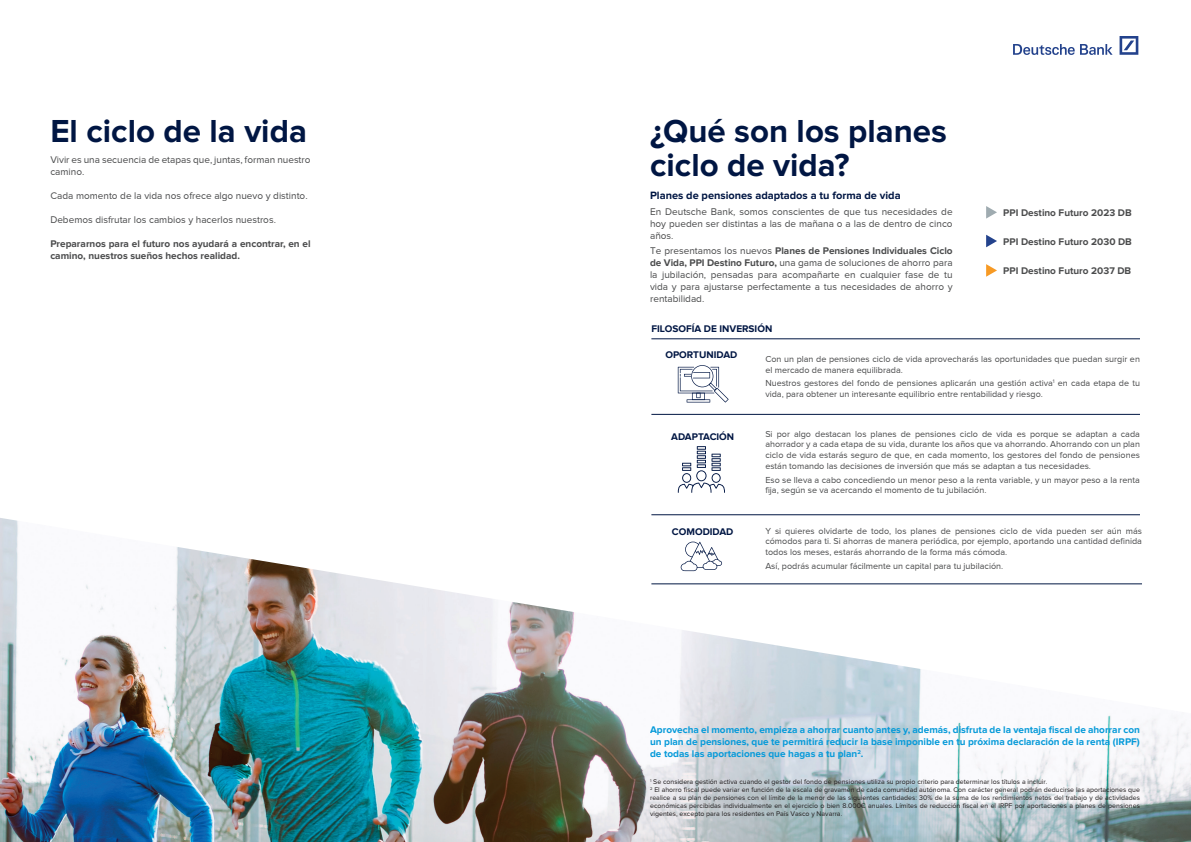
<style>
.page{position:relative;width:1191px;height:842px;background:#fff}
.page>*{position:absolute;margin:0;border:0;box-sizing:border-box;transform-origin:0 0}
.t1{font:700 33px/34px "Proxima Nova";color:#001643}
.t2{font:700 11px "Proxima Nova";color:#001643}
.t3{font:10px/12px "Proxima Nova";color:#4b4c4d;text-align:justify}
.t4{font:700 10px/12px "Proxima Nova";color:#069ad9;text-align:justify}
.t5{font:700 10px/12px "Proxima Nova";color:#4b4c4d}
.t6{font:700 10px "Proxima Nova";color:#001643}
.t7{font:9px/10.8px "Proxima Nova";color:#4b4c4d}
.t8{font:7px/8px "Proxima Nova";color:#231f20}
.s1{font-weight:700}
</style>
<div class="page">
<svg style="left:1119px;top:36px;width:19px;height:19px"></svg>
<svg style="left:1013px;top:44px;width:61px;height:11px"></svg>
<svg style="left:1080px;top:44px;width:32px;height:11px"></svg>
<img style="left:0;top:518px;width:1191px;height:324px">
<svg style="left:986px;top:206px;width:11px;height:13px"></svg>
<svg style="left:986px;top:235px;width:11px;height:12px"></svg>
<svg style="left:986px;top:264px;width:11px;height:13px"></svg>
<hr style="left:651px;top:414px;width:489px;height:1px;background:#001643">
<hr style="left:651px;top:338px;width:489px;height:1px;background:#001643">
<hr style="left:651px;top:514px;width:489px;height:1px;background:#001643">
<hr style="left:651px;top:583px;width:491px;height:1px;background:#001643">
<svg style="left:678px;top:365px;width:50px;height:37px"></svg>
<svg style="left:678px;top:446px;width:47px;height:47px"></svg>
<svg style="left:680px;top:542px;width:42px;height:29px"></svg>
<h1 class="t1" style="left:50px;top:115px;width:258px">El ciclo de la vida</h1>
<p class="t3" style="left:50px;top:154px;width:262px">Vivir es una secuencia de etapas que, juntas, forman nuestro camino.</p>
<p class="t3" style="left:50px;top:190px;width:259px">Cada momento de la vida nos ofrece algo nuevo y distinto.</p>
<p class="t3" style="left:50px;top:214px;width:227px">Debemos disfrutar los cambios y hacerlos nuestros.</p>
<p class="t5" style="left:50px;top:238px;width:262px">Prepararnos para el futuro nos ayudará a encontrar, en el camino, nuestros sueños hechos realidad.</p>
<h1 class="t1" style="left:650px;top:115px;width:298px">¿Qué son los planes ciclo de vida?</h1>
<p class="t3" style="left:650px;top:206px;width:304px">En Deutsche Bank, somos conscientes de que tus necesidades de hoy pueden ser distintas a las de mañana o a las de dentro de cinco años.</p>
<p class="t3" style="left:650px;top:245px;width:304px">Te presentamos los nuevos <span class="s1">Planes de Pensiones Individuales Ciclo de Vida, PPI Destino Futuro,</span> una gama de soluciones de ahorro para la jubilación, pensadas para acompañarte en cualquier fase de tu vida y para ajustarse perfectamente a tus necesidades de ahorro y rentabilidad.</p>
<p class="t2" style="left:650px;top:189px;width:252px">Planes de pensiones adaptados a tu forma de vida</p>
<p class="t5" style="left:1003px;top:207px;width:130px">PPI Destino Futuro 2023 DB</p>
<p class="t5" style="left:1003px;top:236px;width:130px">PPI Destino Futuro 2030 DB</p>
<p class="t5" style="left:1003px;top:265px;width:129px">PPI Destino Futuro 2037 DB</p>
<p class="t6" style="left:651px;top:323px;width:122px">FILOSOFÍA DE INVERSIÓN</p>
<p class="t6" style="left:665px;top:349px;width:73px">OPORTUNIDAD</p>
<p class="t7" style="left:765px;top:353px;width:376px">Con un plan de pensiones ciclo de vida aprovecharás las oportunidades que puedan surgir en el mercado de manera equilibrada.</p>
<p class="t7" style="left:765px;top:378px;width:376px">Nuestros gestores del fondo de pensiones aplicarán una gestión activa<sup>1</sup> en cada etapa de tu vida, para obtener un interesante equilibrio entre rentabilidad y riesgo.</p>
<p class="t6" style="left:671px;top:431px;width:64px">ADAPTACIÓN</p>
<p class="t6" style="left:672px;top:526px;width:63px">COMODIDAD</p>
<p class="t7" style="left:765px;top:428px;width:376px;text-align:justify">Si por algo destacan los planes de pensiones ciclo de vida es porque se adaptan a cada ahorrador y a cada etapa de su vida, durante los años que va ahorrando. Ahorrando con un plan ciclo de vida estarás seguro de que, en cada momento, los gestores del fondo de pensiones están tomando las decisiones de inversión que más se adaptan a tus necesidades.</p>
<p class="t7" style="left:765px;top:474px;width:376px">Eso se lleva a cabo concediendo un menor peso a la renta variable, y un mayor peso a la renta fija, según se va acercando el momento de tu jubilación.</p>
<p class="t7" style="left:765px;top:525px;width:378px;text-align:justify">Y si quieres olvidarte de todo, los planes de pensiones ciclo de vida pueden ser aún más cómodos para ti. Si ahorras de manera periódica, por ejemplo, aportando una cantidad definida todos los meses, estarás ahorrando de la forma más cómoda.</p>
<p class="t7" style="left:765px;top:560px;width:239px">Así, podrás acumular fácilmente un capital para tu jubilación.</p>
<p class="t4" style="left:650px;top:724px;width:491px">Aprovecha el momento, empieza a ahorrar cuanto antes y, además, disfruta de la ventaja fiscal de ahorrar con un plan de pensiones, que te permitirá reducir la base imponible en tu próxima declaración de la renta (IRPF) de todas las aportaciones que hagas a tu plan<sup>2</sup>.</p>
<p class="t8" style="left:650px;top:777px;width:491px"><sup>1</sup> Se considera gestión activa cuando el gestor del fondo de pensiones utiliza su propio criterio para determinar los títulos a incluir.<br><sup>2</sup> El ahorro fiscal puede variar en función de la escala de gravamen de cada comunidad autónoma. Con carácter general podrán deducirse las aportaciones que realice a su plan de pensiones con el límite de la menor de las siguientes cantidades: 30% de la suma de los rendimientos netos del trabajo y de actividades económicas percibidas individualmente en el ejercicio o bien 8.000€ anuales. Límites de reducción fiscal en el IRPF por aportaciones a planes de pensiones vigentes, excepto para los residentes en País Vasco y Navarra.</p>
</div>
